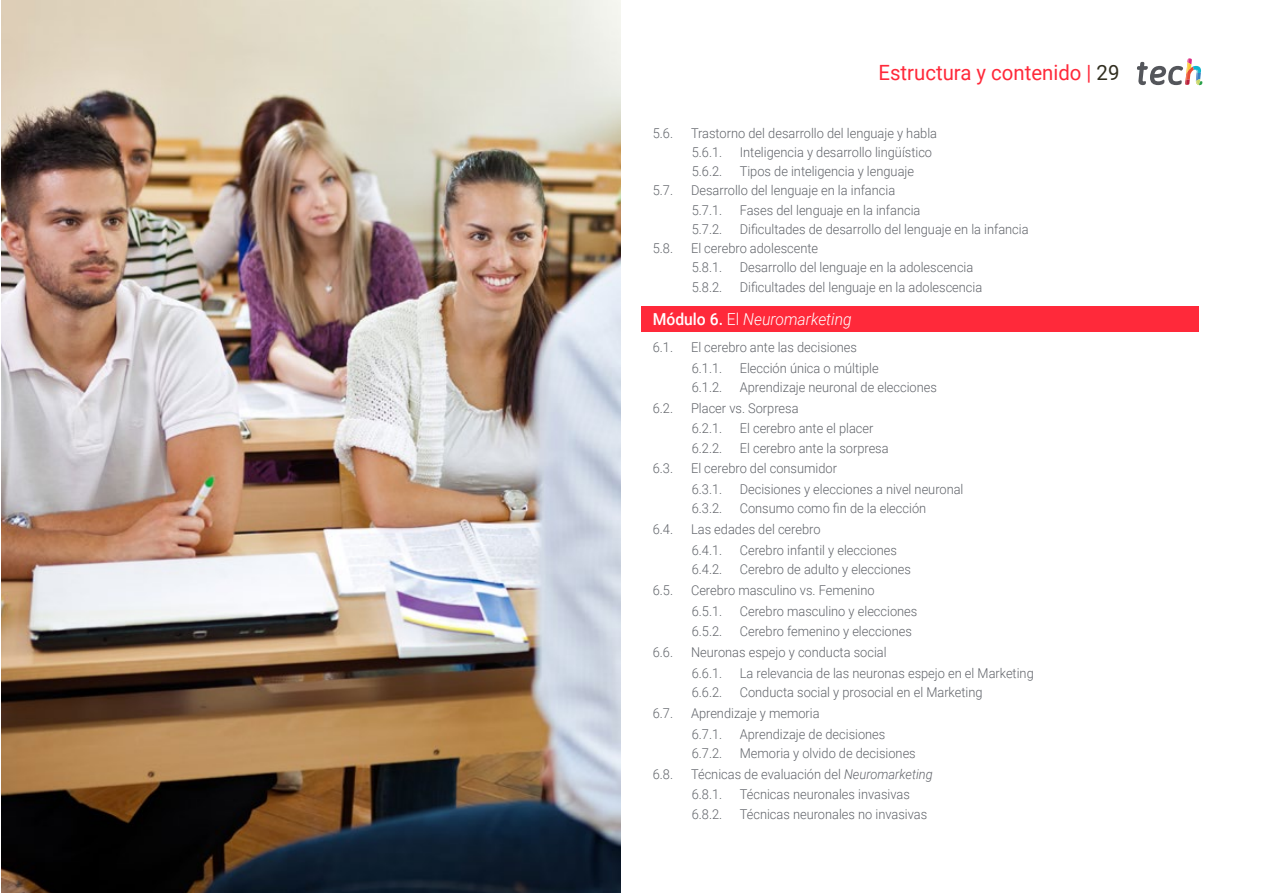
<style>
.page{position:relative;width:1263px;height:893px;background:#fff}
.page>*{position:absolute;margin:0;border:0;box-sizing:border-box;transform-origin:0 0}
.t1{font:21px "Roboto";color:#ff293a}
.t2{font:italic 300 16.5px "Roboto";color:#fff;scale:.95 1}
.t3{font:300 13.5px/20.7px "Roboto";color:#61646a;scale:.95 1}
.s1{color:#312e20}
.s2{font-weight:500;font-style:normal}
.s3{font-style:normal}
.s4{font-style:italic}
</style>
<div class="page">
<img style="left:1px;top:0;width:620px;height:893px">
<div style="left:642px;top:306px;width:557px;height:25px;background:#ff293a"></div>
<svg style="left:1137px;top:58px;width:65px;height:28px"></svg>
<h1 class="t1" style="left:878px;top:57px;width:242px">Estructura y contenido | <span class="s1">29</span></h1>
<p class="t3" style="left:653px;top:122px;width:23px">5.6.</p>
<p class="t3" style="left:691px;top:123px;width:260px;line-height:19.2px">Trastorno del desarrollo del lenguaje y habla<br>5.6.1.</p>
<p class="t3" style="left:740px;top:141px;width:204px">Inteligencia y desarrollo lingüístico</p>
<p class="t3" style="left:692px;top:160px;width:34px">5.6.2.</p>
<p class="t3" style="left:740px;top:160px;width:185px">Tipos de inteligencia y lenguaje</p>
<p class="t3" style="left:653px;top:180px;width:23px">5.7.</p>
<p class="t3" style="left:691px;top:180px;width:216px;line-height:19.2px">Desarrollo del lenguaje en la infancia<br>5.7.1.</p>
<p class="t3" style="left:740px;top:199px;width:192px">Fases del lenguaje en la infancia</p>
<p class="t3" style="left:692px;top:218px;width:34px">5.7.2.</p>
<p class="t3" style="left:740px;top:218px;width:306px">Dificultades de desarrollo del lenguaje en la infancia</p>
<p class="t3" style="left:653px;top:237px;width:23px">5.8.</p>
<p class="t3" style="left:691px;top:238px;width:135px;line-height:19.2px">El cerebro adolescente<br>5.8.1.</p>
<p class="t3" style="left:740px;top:257px;width:247px">Desarrollo del lenguaje en la adolescencia</p>
<p class="t3" style="left:692px;top:276px;width:34px">5.8.2.</p>
<p class="t3" style="left:740px;top:276px;width:257px">Dificultades del lenguaje en la adolescencia</p>
<p class="t2" style="left:653px;top:307px;width:211px"><span class="s2">Módulo 6.</span> <span class="s3">El</span> Neuromarketing</p>
<p class="t3" style="left:653px;top:336px;width:23px">6.1.</p>
<p class="t3" style="left:691px;top:336px;width:176px">El cerebro ante las decisiones<br>6.1.1.</p>
<p class="t3" style="left:740px;top:357px;width:148px">Elección única o múltiple</p>
<p class="t3" style="left:692px;top:376px;width:34px">6.1.2.</p>
<p class="t3" style="left:740px;top:376px;width:209px">Aprendizaje neuronal de elecciones</p>
<p class="t3" style="left:653px;top:397px;width:23px">6.2.</p>
<p class="t3" style="left:691px;top:397px;width:115px">Placer vs. Sorpresa<br>6.2.1.</p>
<p class="t3" style="left:740px;top:418px;width:142px">El cerebro ante el placer</p>
<p class="t3" style="left:692px;top:437px;width:34px">6.2.2.</p>
<p class="t3" style="left:740px;top:437px;width:158px">El cerebro ante la sorpresa</p>
<p class="t3" style="left:653px;top:458px;width:23px">6.3.</p>
<p class="t3" style="left:691px;top:458px;width:155px">El cerebro del consumidor<br>6.3.1.</p>
<p class="t3" style="left:740px;top:478px;width:237px">Decisiones y elecciones a nivel neuronal</p>
<p class="t3" style="left:692px;top:498px;width:34px">6.3.2.</p>
<p class="t3" style="left:740px;top:498px;width:198px">Consumo como fin de la elección</p>
<p class="t3" style="left:653px;top:518px;width:23px">6.4.</p>
<p class="t3" style="left:691px;top:518px;width:138px">Las edades del cerebro<br>6.4.1.</p>
<p class="t3" style="left:740px;top:539px;width:167px">Cerebro infantil y elecciones</p>
<p class="t3" style="left:692px;top:558px;width:34px">6.4.2.</p>
<p class="t3" style="left:740px;top:558px;width:182px">Cerebro de adulto y elecciones</p>
<p class="t3" style="left:653px;top:579px;width:23px">6.5.</p>
<p class="t3" style="left:691px;top:579px;width:195px">Cerebro masculino vs. Femenino<br>6.5.1.</p>
<p class="t3" style="left:740px;top:600px;width:188px">Cerebro masculino y elecciones</p>
<p class="t3" style="left:692px;top:621px;width:34px">6.5.2.</p>
<p class="t3" style="left:740px;top:621px;width:183px">Cerebro femenino y elecciones</p>
<p class="t3" style="left:653px;top:641px;width:23px">6.6.</p>
<p class="t3" style="left:691px;top:641px;width:207px">Neuronas espejo y conducta social<br>6.6.1.</p>
<p class="t3" style="left:740px;top:662px;width:311px">La relevancia de las neuronas espejo en el Marketing</p>
<p class="t3" style="left:692px;top:681px;width:34px">6.6.2.</p>
<p class="t3" style="left:740px;top:681px;width:257px">Conducta social y prosocial en el Marketing</p>
<p class="t3" style="left:653px;top:702px;width:23px">6.7.</p>
<p class="t3" style="left:691px;top:702px;width:137px">Aprendizaje y memoria<br>6.7.1.</p>
<p class="t3" style="left:740px;top:723px;width:155px">Aprendizaje de decisiones</p>
<p class="t3" style="left:692px;top:742px;width:34px">6.7.2.</p>
<p class="t3" style="left:740px;top:742px;width:187px">Memoria y olvido de decisiones</p>
<p class="t3" style="left:653px;top:763px;width:23px">6.8.</p>
<p class="t3" style="left:691px;top:763px;width:256px">Técnicas de evaluación del <span class="s4">Neuromarketing<br></span>6.8.1.</p>
<p class="t3" style="left:740px;top:784px;width:181px">Técnicas neuronales invasivas</p>
<p class="t3" style="left:692px;top:803px;width:34px">6.8.2.</p>
<p class="t3" style="left:740px;top:803px;width:199px">Técnicas neuronales no invasivas</p>
</div>
